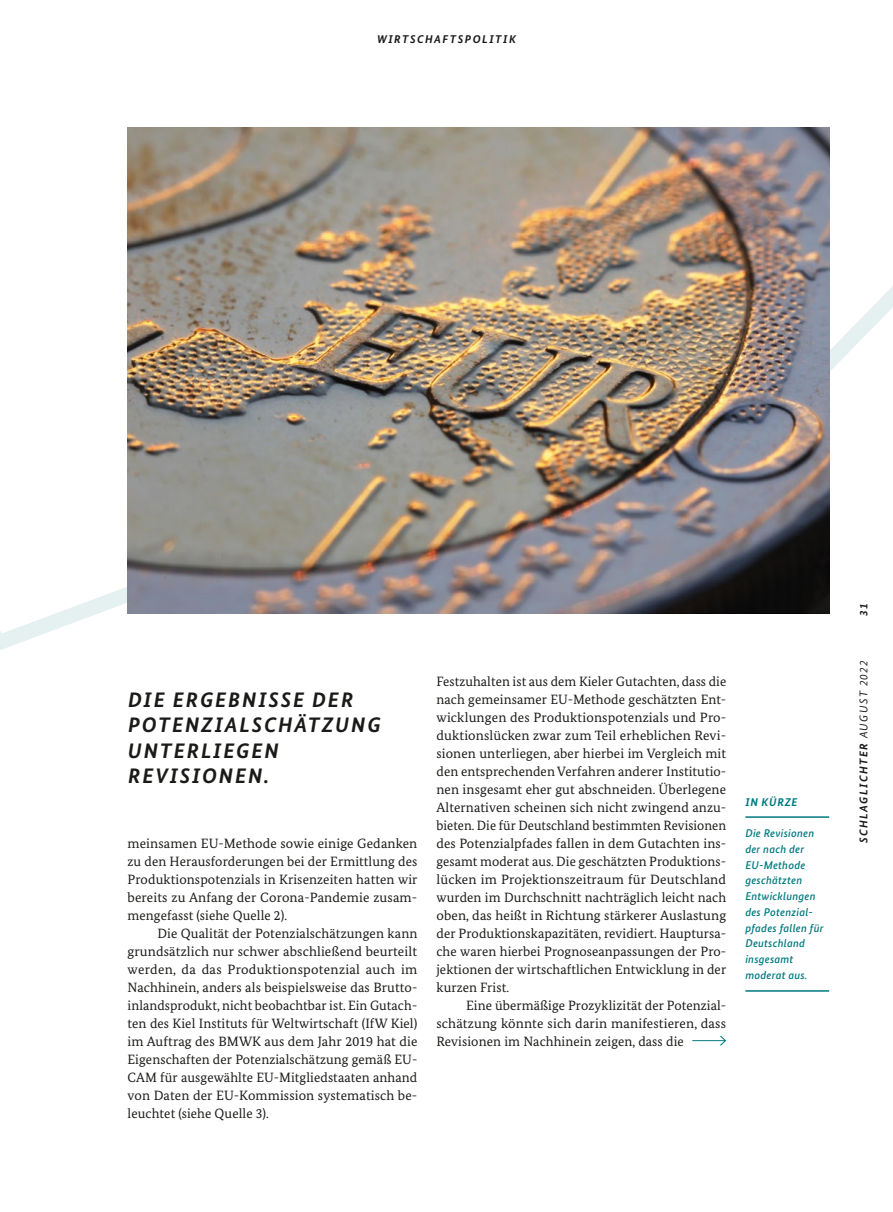
<style>
.page{position:relative;width:893px;height:1212px;background:#fff}
.page>*{position:absolute;margin:0;border:0;box-sizing:border-box;transform-origin:0 0}
.t1{font:italic 700 21px/25.5px "Bundes Sans";letter-spacing:.09em;color:#1a1a18}
.t2{font:13.5px/18px "Bundes Serif";letter-spacing:.005em;color:#1a1a18;text-align:justify}
.t3{font:italic 500 11.25px/15.8px "Bundes Sans";letter-spacing:.02em;color:#00797f}
.t4{font:italic 700 11.25px "Bundes Sans";letter-spacing:.135em;color:#1a1a18}
.t5{font:italic 700 11.25px "Bundes Sans";letter-spacing:.06em;color:#00797f}
.s1{font-weight:400}
</style>
<div class="page">
<svg style="left:0;top:261px;width:893px;height:389px"></svg>
<hr style="left:745px;top:816px;width:84px;height:2px;background:#00797f">
<hr style="left:745px;top:990px;width:84px;height:2px;background:#00797f">
<img style="left:128px;top:128px;width:701px;height:486px">
<svg style="left:692px;top:1035px;width:34px;height:11px"></svg>
<p class="t4" style="left:377px;top:32px;width:140px">WIRTSCHAFTSPOLITIK</p>
<h1 class="t1" style="left:128px;top:686px;width:254px">DIE ERGEBNISSE DER<br>POTENZIALSCHÄTZUNG<br>UNTERLIEGEN<br>REVISIONEN.</h1>
<p class="t2" style="left:128px;top:834px;width:291px">meinsamen EU-Methode sowie einige Gedanken zu den Herausforderungen bei der Ermittlung des Produktionspotenzials in Krisenzeiten hatten wir bereits zu Anfang der Corona-Pandemie zusam&shy;mengefasst (siehe Quelle 2).</p>
<p class="t2" style="left:128px;top:924px;width:291px;text-indent:30px">Die Qualität der Potenzialschätzungen kann grundsätzlich nur schwer abschließend beurteilt werden, da das Produktionspotenzial auch im Nachhinein, anders als beispielsweise das Brutto&shy;inlandsprodukt, nicht beobachtbar ist. Ein Gutach&shy;ten des Kiel Instituts für Weltwirtschaft (IfW Kiel) im Auftrag des BMWK aus dem Jahr 2019 hat die Eigenschaften der Potenzialschätzung gemäß EU-CAM für ausgewählte EU-Mitgliedstaaten anhand von Daten der EU-Kommission systematisch be&shy;leuchtet (siehe Quelle 3).</p>
<p class="t2" style="left:436px;top:672px;width:291px">Festzuhalten ist aus dem Kieler Gutachten, dass die nach gemeinsamer EU-Methode geschätzten Ent&shy;wicklungen des Produktionspotenzials und Pro&shy;duktionslücken zwar zum Teil erheblichen Revi&shy;sionen unterliegen, aber hierbei im Vergleich mit den entsprechenden Verfahren anderer Institutio&shy;nen insgesamt eher gut abschneiden. Überlegene Alternativen scheinen sich nicht zwingend anzu&shy;bieten. Die für Deutschland bestimmten Revisionen des Potenzialpfades fallen in dem Gutachten ins&shy;gesamt moderat aus. Die geschätzten Produktions&shy;lücken im Projektionszeitraum für Deutschland wurden im Durchschnitt nachträglich leicht nach oben, das heißt in Richtung stärkerer Auslastung der Produktionskapazitäten, revidiert. Hauptursa&shy;che waren hierbei Prognoseanpassungen der Pro&shy;jektionen der wirtschaftlichen Entwicklung in der kurzen Frist.</p>
<p class="t2" style="left:436px;top:996px;width:291px;text-indent:30px">Eine übermäßige Prozyklizität der Potenzial&shy;schätzung könnte sich darin manifestieren, dass Revisionen im Nachhinein zeigen, dass die</p>
<p class="t5" style="left:745px;top:795px;width:54px">IN KÜRZE</p>
<p class="t3" style="left:745px;top:825px;width:80px">Die Revisionen der nach der<br>EU-Methode geschätzten<br>Entwicklungen des Potenzial&shy;pfades fallen für<br>Deutschland insgesamt moderat aus.</p>
<p class="t4" style="left:857px;top:615px;width:14px;rotate:-90deg">31</p>
<p class="t4" style="left:857px;top:843px;width:184px;rotate:-90deg">SCHLAGLICHTER <span class="s1">AUGUST 2022</span></p>
</div>
